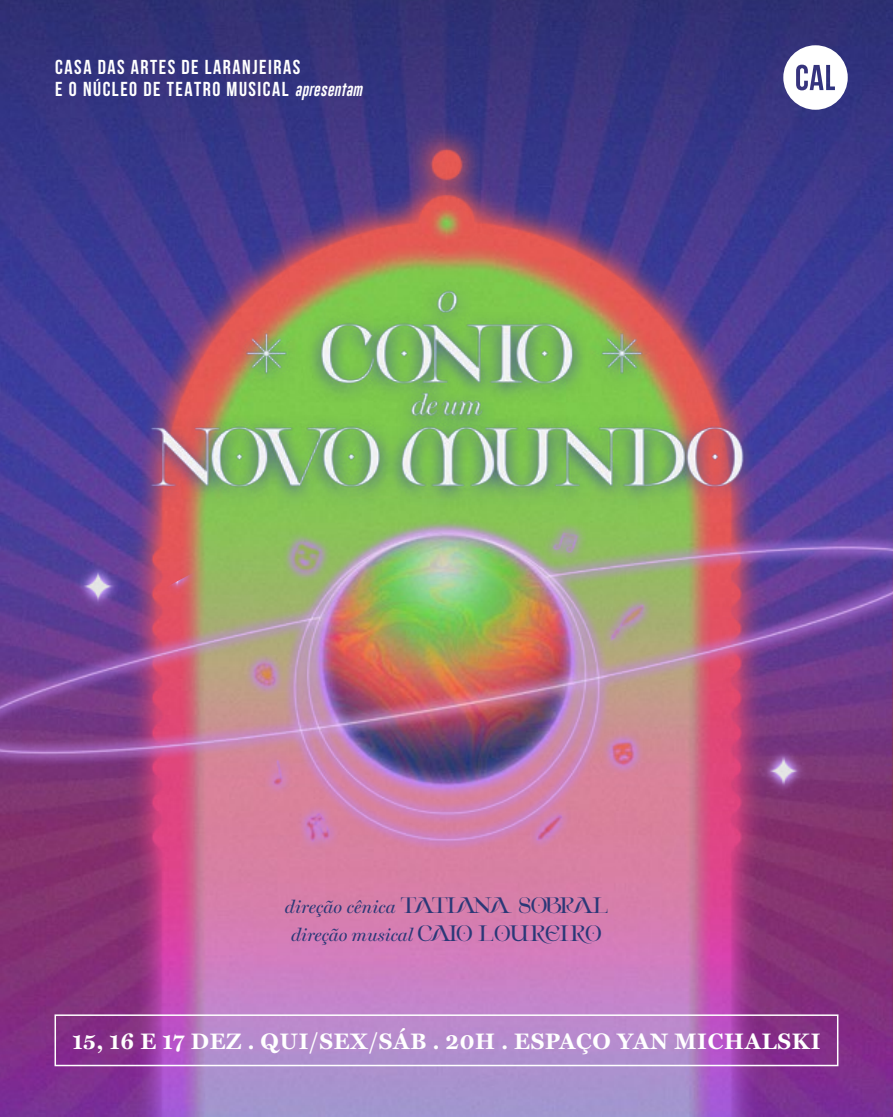
<style>
.page{position:relative;width:893px;height:1117px;background:#fff}
.page>*{position:absolute;margin:0;border:0;box-sizing:border-box;transform-origin:0 0}
.t1{font:700 22.5px "Miller Text";letter-spacing:.03em;color:#fff}
.t2{font:700 20.25px/22.5px "Bebas Neue";letter-spacing:.075em;color:#fff}
.t3{font:italic 18px/28.8px "Miller Display";color:#2a3877;text-align:center}
.t4{font:italic 13.05px "Gobold Lowplus";letter-spacing:.02em;color:#fff}
.s1{font-family:"Fantome";font-style:normal;font-size:24px}
</style>
<div class="page">
<img style="left:0;top:0;width:893px;height:1116px">
<img style="left:86px;top:115px;width:721px;height:1001px">
<img style="left:0;top:518px;width:892px;height:332px">
<svg style="left:783px;top:45px;width:65px;height:65px"></svg>
<div style="left:55px;top:1014px;width:783px;height:51px;border:2px solid #fff"></div>
<img style="left:135px;top:278px;width:624px;height:228px">
<img style="left:72px;top:560px;width:52px;height:51px">
<img style="left:758px;top:745px;width:51px;height:50px">
<img style="left:892px;top:382px;width:1px;height:734px">
<p class="t2" style="left:55px;top:55px;width:247px">CASA DAS ARTES DE LARANJEIRAS<br>E O NÚCLEO DE TEATR</p>
<p class="t2" style="left:212px;top:78px;width:46px">O MUSICAL</p>
<p class="t4" style="left:295px;top:82px;width:69px">APRESENTAM</p>
<p class="t3" style="left:285px;top:891px;width:325px">direção cênica <span class="s1">TATIANA SOBRAL </span>direção musical <span class="s1">CAIO LOUREIRO</span></p>
<p class="t1" style="left:72px;top:1027px;width:750px">15, 16 E 17 DEZ . QUI/SEX/SÁB . 20H . ESPAÇO YAN MICHALSKI</p>
</div>
